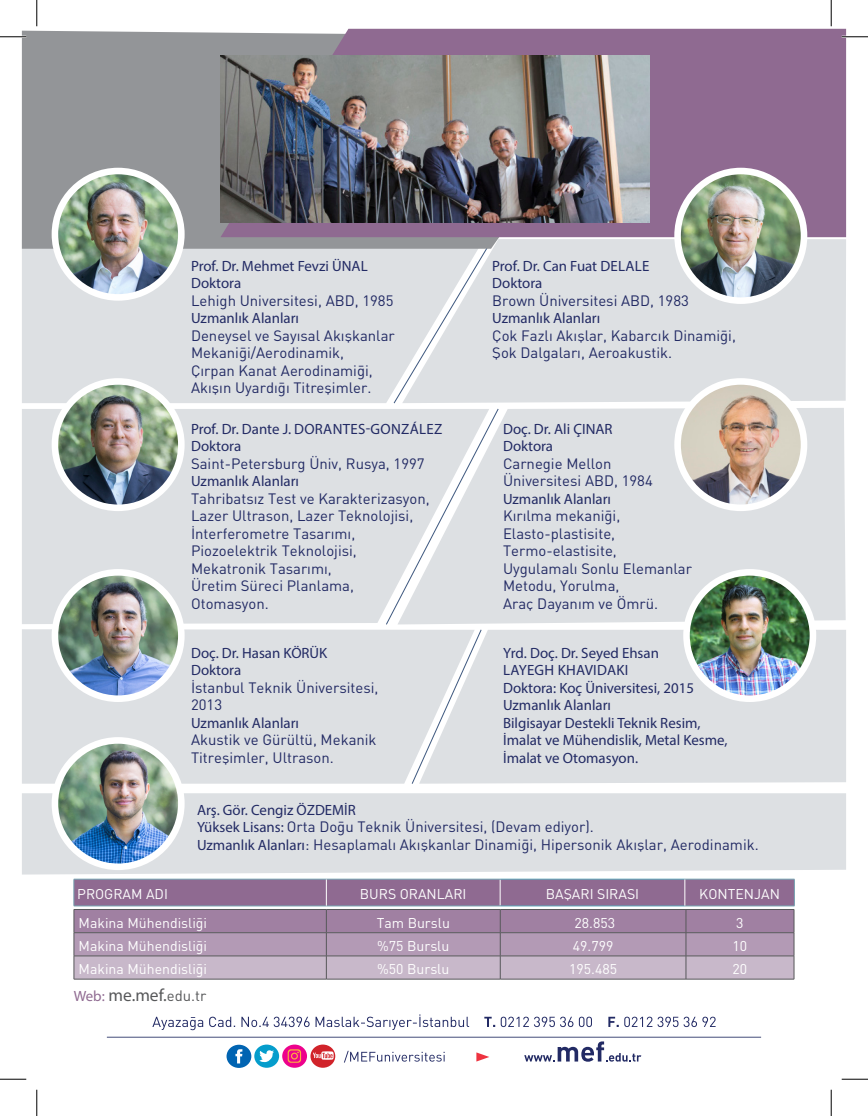
<style>
.page{position:relative;width:868px;height:1116px;background:#fff}
.page>*{position:absolute;margin:0;border:0;box-sizing:border-box;transform-origin:0 0}
.t1{font:17.5px "Myriad Pro";color:#57585a}
.t2{font:14.88px/17.5px "DIN Regular";color:#222a64}
.t3{font:14.88px "Myriad Pro";color:#222a64}
.t4{font:14.88px "Myriad Pro";letter-spacing:.02em;color:#222a64}
.t5{font:14px "DIN Regular";color:#fff}
.s1{font-family:"Myriad Pro"}
.s2{font-size:14.88px;color:#8f6a91}
.s3{font-family:"DIN Regular";font-size:14.88px}
</style>
<div class="page">
<div style="left:498px;top:630px;width:347px;height:153px;background:#dde0e3"></div>
<div style="left:22px;top:249px;width:363px;height:154px;background:#dde0e3"></div>
<div style="left:22px;top:409px;width:363px;height:215px;background:#dde0e3"></div>
<div style="left:22px;top:629px;width:363px;height:154px;background:#dde0e3"></div>
<div style="left:22px;top:793px;width:823px;height:81px;background:#dde0e3"></div>
<svg style="left:385px;top:249px;width:113px;height:535px"></svg>
<div style="left:22px;top:31px;width:618px;height:218px;background:#939598"></div>
<svg style="left:220px;top:29px;width:625px;height:208px;background:#8f6e92"></svg>
<img style="left:220px;top:56px;width:429px;height:166px">
<img style="left:55px;top:171px;width:126px;height:126px;border-radius:63px">
<div style="left:52px;top:168px;width:132px;height:132px;border:7px solid #fff;border-radius:50%"></div>
<img style="left:55px;top:381px;width:126px;height:126px;border-radius:63px">
<div style="left:52px;top:378px;width:132px;height:133px;border:7px solid #fff;border-radius:50%"></div>
<hr style="left:74px;top:978px;width:252px;height:1px;background:#57585a">
<hr style="left:326px;top:978px;width:174px;height:1px;background:#57585a">
<hr style="left:500px;top:978px;width:185px;height:1px;background:#57585a">
<hr style="left:685px;top:978px;width:108px;height:1px;background:#57585a">
<hr style="left:500px;top:878px;width:184px;height:1px;background:#58a3b6">
<hr style="left:684px;top:878px;width:110px;height:1px;background:#73a1af">
<hr style="left:74px;top:878px;width:252px;height:1px;background:#73a1af">
<hr style="left:326px;top:878px;width:174px;height:1px;background:#73a1af">
<svg style="left:74px;top:879px;width:720px;height:99px;background:#a78faa"></svg>
<svg style="left:152px;top:1014px;width:563px;height:16px"></svg>
<hr style="left:107px;top:1036px;width:653px;height:1px;background:#444d79">
<svg style="left:344px;top:1050px;width:100px;height:12px"></svg>
<svg style="left:524px;top:1041px;width:117px;height:20px"></svg>
<svg style="left:226px;top:1044px;width:53px;height:23px"></svg>
<svg style="left:310px;top:1044px;width:25px;height:23px"></svg>
<svg style="left:282px;top:1044px;width:25px;height:23px"></svg>
<svg style="left:476px;top:1052px;width:13px;height:9px"></svg>
<svg style="left:287px;top:1049px;width:14px;height:13px"></svg>
<div style="left:402px;top:239px;width:443px;height:164px;background:#dde0e3"></div>
<div style="left:397px;top:408px;width:448px;height:216px;background:#dde0e3"></div>
<img style="left:677px;top:381px;width:126px;height:126px;border-radius:63px">
<div style="left:674px;top:378px;width:133px;height:133px;border:7px solid #fff;border-radius:50%"></div>
<img style="left:55px;top:573px;width:126px;height:125px">
<div style="left:52px;top:569px;width:132px;height:133px;border:7px solid #fff;border-radius:50%"></div>
<img style="left:686px;top:572px;width:126px;height:126px;border-radius:63px">
<div style="left:683px;top:569px;width:132px;height:133px;border:7px solid #fff;border-radius:50%"></div>
<img style="left:55px;top:740px;width:126px;height:126px;border-radius:63px">
<div style="left:52px;top:737px;width:132px;height:132px;border:7px solid #fff;border-radius:50%"></div>
<img style="left:677px;top:171px;width:126px;height:129px">
<div style="left:674px;top:168px;width:133px;height:136px;border:7px solid #fff;border-radius:50%"></div>
<hr style="left:0;top:36px;width:26px;height:2px;background:#fff">
<hr style="left:841px;top:36px;width:26px;height:2px;background:#fff">
<svg style="left:0;top:36px;width:26px;height:1px"></svg>
<svg style="left:841px;top:36px;width:26px;height:1px"></svg>
<svg style="left:0;top:1078px;width:26px;height:1px"></svg>
<svg style="left:841px;top:1078px;width:26px;height:1px"></svg>
<svg style="left:36px;top:0;width:1px;height:26px"></svg>
<svg style="left:36px;top:1089px;width:1px;height:26px"></svg>
<svg style="left:830px;top:0;width:1px;height:26px"></svg>
<svg style="left:830px;top:1089px;width:1px;height:26px"></svg>
<p class="t3" style="left:191px;top:256px;width:178px">Prof. Dr. Mehmet Fevzi ÜNAL</p>
<p class="t3" style="left:191px;top:274px;width:52px">Doktora</p>
<p class="t2" style="left:191px;top:291px;width:204px">Lehigh Universitesi, ABD, 1985</p>
<p class="t3" style="left:191px;top:309px;width:109px">Uzmanlık Alanları</p>
<p class="t2" style="left:191px;top:326px;width:205px">Deneysel ve Sayısal Akışkanlar</p>
<p class="t2" style="left:191px;top:344px;width:154px">Mekaniği/Aerodinamik,</p>
<p class="t2" style="left:191px;top:361px;width:183px">Çırpan Kanat Aerodinamiği,</p>
<p class="t2" style="left:191px;top:379px;width:182px">Akışın Uyardığı Titreşimler.</p>
<p class="t4" style="left:191px;top:419px;width:253px">Prof. Dr. Dante J. DORANTES-GONZÁLEZ</p>
<p class="t3" style="left:191px;top:437px;width:52px">Doktora</p>
<p class="t2" style="left:191px;top:454px;width:235px">Saint-Petersburg Üniv, Rusya, 1997</p>
<p class="t3" style="left:191px;top:472px;width:109px">Uzmanlık Alanları</p>
<p class="t2" style="left:191px;top:489px;width:240px">Tahribatsız Test ve Karakterizasyon,</p>
<p class="t2" style="left:191px;top:507px;width:224px">Lazer Ultrason, Lazer Teknolojisi,</p>
<p class="t2" style="left:191px;top:524px;width:166px">İnterferometre Tasarımı,</p>
<p class="t2" style="left:191px;top:542px;width:167px">Piozoelektrik Teknolojisi,</p>
<p class="t2" style="left:191px;top:559px;width:142px">Mekatronik Tasarımı,</p>
<p class="t2" style="left:191px;top:577px;width:164px">Üretim Süreci Planlama,</p>
<p class="t2" style="left:191px;top:594px;width:79px">Otomasyon.</p>
<p class="t3" style="left:191px;top:643px;width:138px">Doç. Dr. Hasan KÖRÜK</p>
<p class="t3" style="left:191px;top:661px;width:52px">Doktora</p>
<p class="t2" style="left:191px;top:678px;width:189px">İstanbul Teknik Üniversitesi,<br>2013</p>
<p class="t3" style="left:191px;top:713px;width:109px">Uzmanlık Alanları</p>
<p class="t2" style="left:191px;top:731px;width:187px">Akustik ve Gürültü, Mekanik<br>Titreşimler, Ultrason.</p>
<p class="t3" style="left:492px;top:256px;width:159px">Prof. Dr. Can Fuat DELALE</p>
<p class="t3" style="left:492px;top:274px;width:52px">Doktora</p>
<p class="t2" style="left:492px;top:291px;width:198px">Brown Üniversitesi ABD, 1983</p>
<p class="t3" style="left:492px;top:309px;width:109px">Uzmanlık Alanları</p>
<p class="t2" style="left:492px;top:326px;width:245px">Çok Fazlı Akışlar, Kabarcık Dinamiği,</p>
<p class="t2" style="left:492px;top:344px;width:181px">Şok Dalgaları, Aeroakustik.</p>
<p class="t3" style="left:503px;top:419px;width:111px">Doç. Dr. Ali ÇINAR</p>
<p class="t3" style="left:503px;top:437px;width:52px">Doktora</p>
<p class="t2" style="left:503px;top:454px;width:110px">Carnegie Mellon</p>
<p class="t2" style="left:503px;top:472px;width:151px">Üniversitesi ABD, 1984</p>
<p class="t3" style="left:503px;top:489px;width:109px">Uzmanlık Alanları</p>
<p class="t2" style="left:503px;top:507px;width:119px">Kırılma mekaniği,</p>
<p class="t2" style="left:503px;top:524px;width:114px">Elasto-plastisite,</p>
<p class="t2" style="left:503px;top:542px;width:115px">Termo-elastisite,</p>
<p class="t2" style="left:503px;top:559px;width:190px">Uygulamalı Sonlu Elemanlar</p>
<p class="t2" style="left:503px;top:577px;width:118px">Metodu, Yorulma,</p>
<p class="t2" style="left:503px;top:594px;width:157px">Araç Dayanım ve Ömrü.</p>
<p class="t3" style="left:503px;top:643px;width:157px">Yrd. Doç. Dr. Seyed Ehsan</p>
<p class="t4" style="left:503px;top:661px;width:127px">LAYEGH KHAVIDAKI</p>
<p class="t3" style="left:503px;top:678px;width:192px">Doktora: Koç Üniversitesi, 2015</p>
<p class="t3" style="left:503px;top:696px;width:109px">Uzmanlık Alanları</p>
<p class="t3" style="left:503px;top:713px;width:199px">Bilgisayar Destekli Teknik Resim,</p>
<p class="t3" style="left:503px;top:731px;width:226px">İmalat ve Mühendislik, Metal Kesme,</p>
<p class="t3" style="left:503px;top:748px;width:136px">İmalat ve Otomasyon.</p>
<p class="t3" style="left:197px;top:800px;width:160px">Arş. Gör. Cengiz ÖZDEMİR</p>
<p class="t2" style="left:197px;top:817px;width:398px"><span class="s1">Yüksek Lisans:</span> Orta Doğu Teknik Üniversitesi, (Devam ediyor).</p>
<p class="t2" style="left:197px;top:835px;width:563px"><span class="s1">Uzmanlık Alanları</span>: Hesaplamalı Akışkanlar Dinamiği, Hipersonik Akışlar, Aerodinamik.</p>
<p class="t5" style="left:77px;top:885px;width:92px">PROGRAM ADI</p>
<p class="t5" style="left:360px;top:885px;width:108px">BURS ORANLARI</p>
<p class="t5" style="left:545px;top:885px;width:95px">BAŞARI SIRASI</p>
<p class="t5" style="left:699px;top:885px;width:82px">KONTENJAN</p>
<p class="t5" style="left:79px;top:914px;width:130px">Makina Mühendisliği</p>
<p class="t5" style="left:376px;top:914px;width:75px">Tam Burslu</p>
<p class="t5" style="left:574px;top:914px;width:42px">28.853</p>
<p class="t5" style="left:736px;top:914px;width:9px">3</p>
<p class="t5" style="left:79px;top:937px;width:130px">Makina Mühendisliği</p>
<p class="t5" style="left:377px;top:937px;width:74px">%75 Burslu</p>
<p class="t5" style="left:572px;top:937px;width:42px">49.799</p>
<p class="t5" style="left:732px;top:937px;width:16px">10</p>
<p class="t5" style="left:79px;top:960px;width:130px">Makina Mühendisliği</p>
<p class="t5" style="left:377px;top:960px;width:74px">%50 Burslu</p>
<p class="t5" style="left:569px;top:960px;width:49px">195.485</p>
<p class="t5" style="left:732px;top:960px;width:16px">20</p>
<p class="t1" style="left:74px;top:983px;width:134px"><span class="s2">Web:</span> me.mef.<span class="s3">edu.tr</span></p>
</div>
